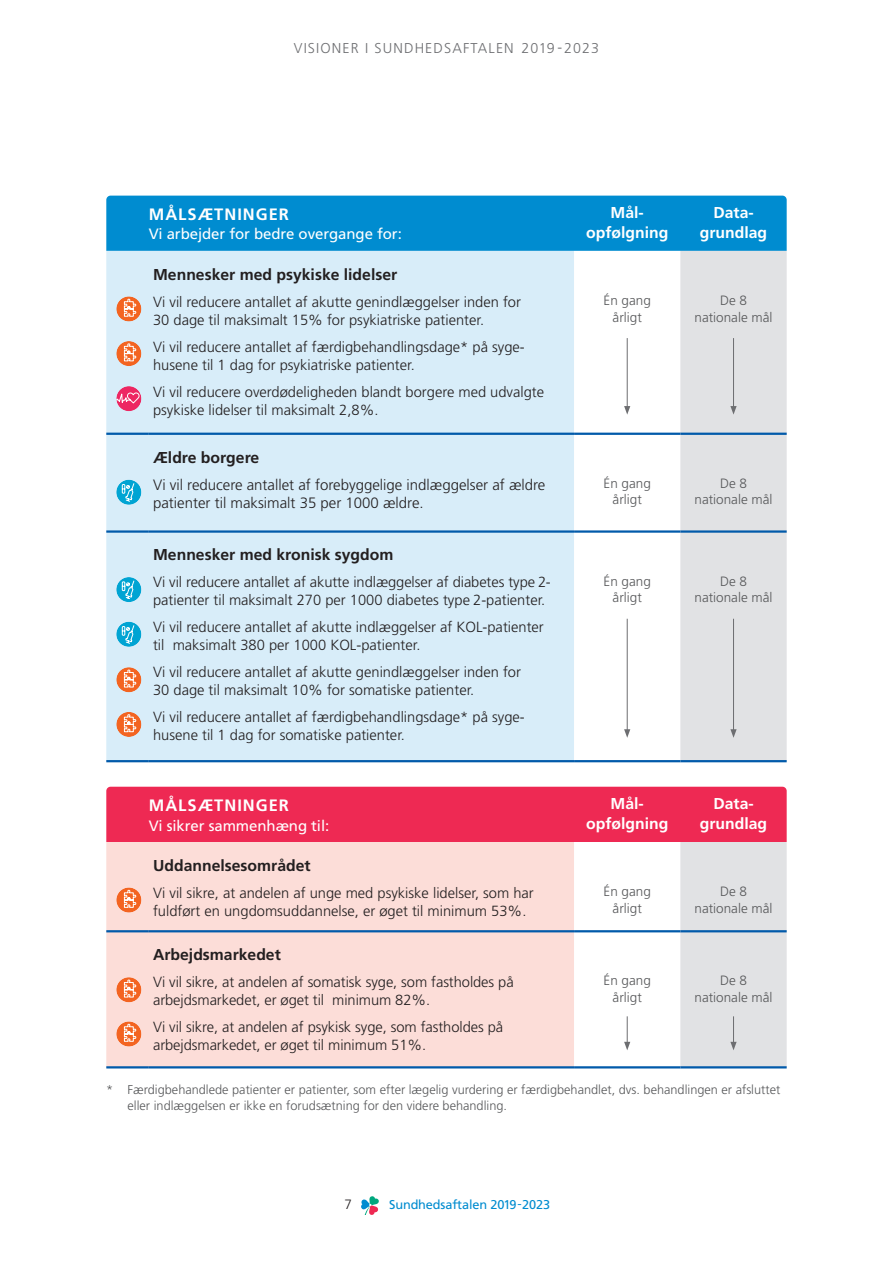
<style>
.page{position:relative;width:893px;height:1263px;background:#fff}
.page>*{position:absolute;margin:0;border:0;box-sizing:border-box;transform-origin:0 0}
.t1{font:700 16.5px "Frutiger";letter-spacing:.06em;color:#fff}
.t2{font:700 15.75px "Frutiger";color:#231f20}
.t3{font:700 15.75px/19.5px "Frutiger";color:#fff;text-align:center}
.t4{font:300 15px/18px "Frutiger";color:#231f20}
.t5{font:15px "Frutiger";letter-spacing:-.005em;color:#fff}
.t6{font:300 14.7px/18px "Frutiger";color:#231f20}
.t7{font:300 14.25px "Frutiger";letter-spacing:.08em;color:#6d6e71}
.t8{font:300 13.5px/16.5px "Frutiger";color:#57585a;text-align:center}
.t9{font:300 13.5px "Frutiger";color:#231f20}
.t10{font:300 12.75px/15.8px "Frutiger";color:#57585a}
.t11{font:12.75px "Frutiger";letter-spacing:-.01em;color:#008cd0}
</style>
<div class="page">
<svg style="left:361px;top:1196px;width:18px;height:19px"></svg>
<div style="left:106px;top:196px;width:681px;height:55px;background:#008cd0"></div>
<div style="left:106px;top:251px;width:468px;height:509px;background:#d8edf9"></div>
<svg style="left:574px;top:338px;width:106px;height:392px"></svg>
<div style="left:680px;top:251px;width:107px;height:509px;background:#e1e2e4"></div>
<hr style="left:106px;top:433px;width:43px;height:2px;background:#015aaa">
<hr style="left:149px;top:433px;width:425px;height:2px;background:#015aaa">
<hr style="left:574px;top:433px;width:106px;height:2px;background:#015aaa">
<hr style="left:680px;top:433px;width:107px;height:2px;background:#015aaa">
<hr style="left:106px;top:530px;width:43px;height:3px;background:#015aaa">
<hr style="left:149px;top:530px;width:425px;height:3px;background:#015aaa">
<hr style="left:574px;top:530px;width:106px;height:3px;background:#015aaa">
<hr style="left:680px;top:530px;width:107px;height:3px;background:#015aaa">
<hr style="left:106px;top:760px;width:43px;height:2px;background:#015aaa">
<hr style="left:149px;top:760px;width:425px;height:2px;background:#015aaa">
<hr style="left:574px;top:760px;width:106px;height:2px;background:#015aaa">
<hr style="left:680px;top:760px;width:107px;height:2px;background:#015aaa">
<div style="left:116px;top:296px;width:25px;height:25px;background:#f36421;border-radius:50%"></div>
<svg style="left:123px;top:298px;width:14px;height:23px"></svg>
<div style="left:116px;top:341px;width:25px;height:25px;background:#f36421;border-radius:50%"></div>
<svg style="left:123px;top:342px;width:14px;height:24px"></svg>
<div style="left:116px;top:667px;width:25px;height:25px;background:#f36421;border-radius:50%"></div>
<svg style="left:123px;top:668px;width:14px;height:24px"></svg>
<div style="left:116px;top:712px;width:25px;height:25px;background:#f36421;border-radius:50%"></div>
<svg style="left:123px;top:713px;width:14px;height:24px"></svg>
<div style="left:116px;top:386px;width:25px;height:25px;background:#ed2762;border-radius:50%"></div>
<svg style="left:116px;top:389px;width:24px;height:17px"></svg>
<div style="left:116px;top:480px;width:25px;height:25px;background:#00a4d3;border-radius:50%"></div>
<svg style="left:121px;top:482px;width:14px;height:20px"></svg>
<div style="left:116px;top:577px;width:25px;height:25px;background:#00a4d3;border-radius:50%"></div>
<svg style="left:121px;top:580px;width:14px;height:20px"></svg>
<div style="left:116px;top:622px;width:25px;height:25px;background:#00a4d3;border-radius:50%"></div>
<svg style="left:121px;top:624px;width:14px;height:20px"></svg>
<hr style="left:106px;top:1066px;width:43px;height:2px;background:#015aaa">
<hr style="left:149px;top:1066px;width:425px;height:2px;background:#015aaa">
<hr style="left:574px;top:1066px;width:106px;height:2px;background:#015aaa">
<hr style="left:680px;top:1066px;width:107px;height:2px;background:#015aaa">
<hr style="left:627px;top:338px;width:1px;height:70px;background:#6d6e71">
<svg style="left:624px;top:406px;width:6px;height:9px"></svg>
<hr style="left:733px;top:338px;width:1px;height:70px;background:#6d6e71">
<svg style="left:730px;top:406px;width:7px;height:9px"></svg>
<hr style="left:627px;top:619px;width:1px;height:113px;background:#6d6e71">
<svg style="left:624px;top:729px;width:6px;height:9px"></svg>
<hr style="left:733px;top:619px;width:1px;height:113px;background:#6d6e71">
<svg style="left:730px;top:729px;width:7px;height:9px"></svg>
<svg style="left:106px;top:787px;width:681px;height:280px;background:#f3bcc2"></svg>
<p class="t7" style="left:294px;top:42px;width:307px">VISIONER I SUNDHEDSAFTALEN 2019-2023</p>
<p class="t1" style="left:149px;top:207px;width:142px">MÅLSÆTNINGER</p>
<p class="t5" style="left:149px;top:228px;width:255px">Vi arbejder for bedre overgange for:</p>
<p class="t2" style="left:153px;top:267px;width:246px">Mennesker med psykiske lidelser</p>
<p class="t6" style="left:153px;top:294px;width:369px">Vi vil reducere antallet af akutte genindlæggelser inden for<br>30 dage til maksimalt 15% for psykiatriske patienter.</p>
<p class="t6" style="left:153px;top:339px;width:373px">Vi vil reducere antallet af færdigbehandlingsdage* på syge&shy;husene til 1 dag for psykiatriske patienter.</p>
<p class="t6" style="left:153px;top:384px;width:393px">Vi vil reducere overdødeligheden blandt borgere med udvalgte psykiske lidelser til maksimalt 2,8%.</p>
<p class="t3" style="left:586px;top:204px;width:84px">Mål&shy;opfølgning</p>
<p class="t3" style="left:700px;top:204px;width:69px">Data&shy;grundlag</p>
<p class="t8" style="left:604px;top:293px;width:49px">Én gang årligt</p>
<p class="t8" style="left:694px;top:293px;width:80px">De 8 nationale mål</p>
<p class="t2" style="left:153px;top:450px;width:108px">Ældre borgere</p>
<p class="t4" style="left:153px;top:477px;width:394px">Vi vil reducere antallet af forebyggelige indlæggelser af ældre patienter til maksimalt 35 per 1000 ældre.</p>
<p class="t8" style="left:604px;top:476px;width:49px">Én gang årligt</p>
<p class="t8" style="left:694px;top:476px;width:80px">De 8 nationale mål</p>
<p class="t2" style="left:153px;top:548px;width:242px">Mennesker med kronisk sygdom</p>
<p class="t6" style="left:153px;top:575px;width:399px">Vi vil reducere antallet af akutte indlæggelser af diabetes type 2- patienter til maksimalt 270 per 1000 diabetes type 2-patienter.</p>
<p class="t6" style="left:153px;top:620px;width:392px">Vi vil reducere antallet af akutte indlæggelser af KOL-patienter til maksimalt 380 per 1000 KOL-patienter.</p>
<p class="t6" style="left:153px;top:665px;width:369px">Vi vil reducere antallet af akutte genindlæggelser inden for<br>30 dage til maksimalt 10% for somatiske patienter.</p>
<p class="t6" style="left:153px;top:710px;width:373px">Vi vil reducere antallet af færdigbehandlingsdage* på syge - husene til 1 dag for somatiske patienter.</p>
<p class="t8" style="left:604px;top:574px;width:49px">Én gang årligt</p>
<p class="t8" style="left:694px;top:574px;width:80px">De 8 nationale mål</p>
<p class="t1" style="left:149px;top:798px;width:142px">MÅLSÆTNINGER</p>
<p class="t5" style="left:149px;top:819px;width:182px">Vi sikrer sammenhæng til:</p>
<p class="t2" style="left:153px;top:858px;width:159px">Uddannelsesområdet</p>
<p class="t6" style="left:153px;top:885px;width:382px">Vi vil sikre, at andelen af unge med psykiske lidelser, som har fuldført en ungdomsuddannelse, er øget til minimum 53%.</p>
<p class="t8" style="left:604px;top:884px;width:49px">Én gang årligt</p>
<p class="t8" style="left:694px;top:884px;width:80px">De 8 nationale mål</p>
<p class="t2" style="left:153px;top:948px;width:129px">Arbejdsmarkedet</p>
<p class="t6" style="left:153px;top:974px;width:362px">Vi vil sikre, at andelen af somatisk syge, som fastholdes på arbejdsmarkedet, er øget til minimum 82%.</p>
<p class="t6" style="left:153px;top:1019px;width:352px">Vi vil sikre, at andelen af psykisk syge, som fastholdes på arbejdsmarkedet, er øget til minimum 51%.</p>
<p class="t3" style="left:586px;top:795px;width:84px">Mål&shy;opfølgning</p>
<p class="t3" style="left:700px;top:795px;width:69px">Data&shy;grundlag</p>
<p class="t8" style="left:604px;top:974px;width:49px">Én gang årligt</p>
<p class="t8" style="left:694px;top:974px;width:80px">De 8 nationale mål</p>
<p class="t10" style="left:128px;top:1083px;width:654px;text-indent:-21px">* Færdigbehandlede patienter er patienter, som efter lægelig vurdering er færdigbehandlet, dvs. behandlingen er afsluttet eller indlæggelsen er ikke en forudsætning for den videre behandling.</p>
<p class="t9" style="left:345px;top:1199px;width:9px">7</p>
<p class="t11" style="left:389px;top:1197px;width:163px">Sundhedsaftalen 2019-2023</p>
</div>
